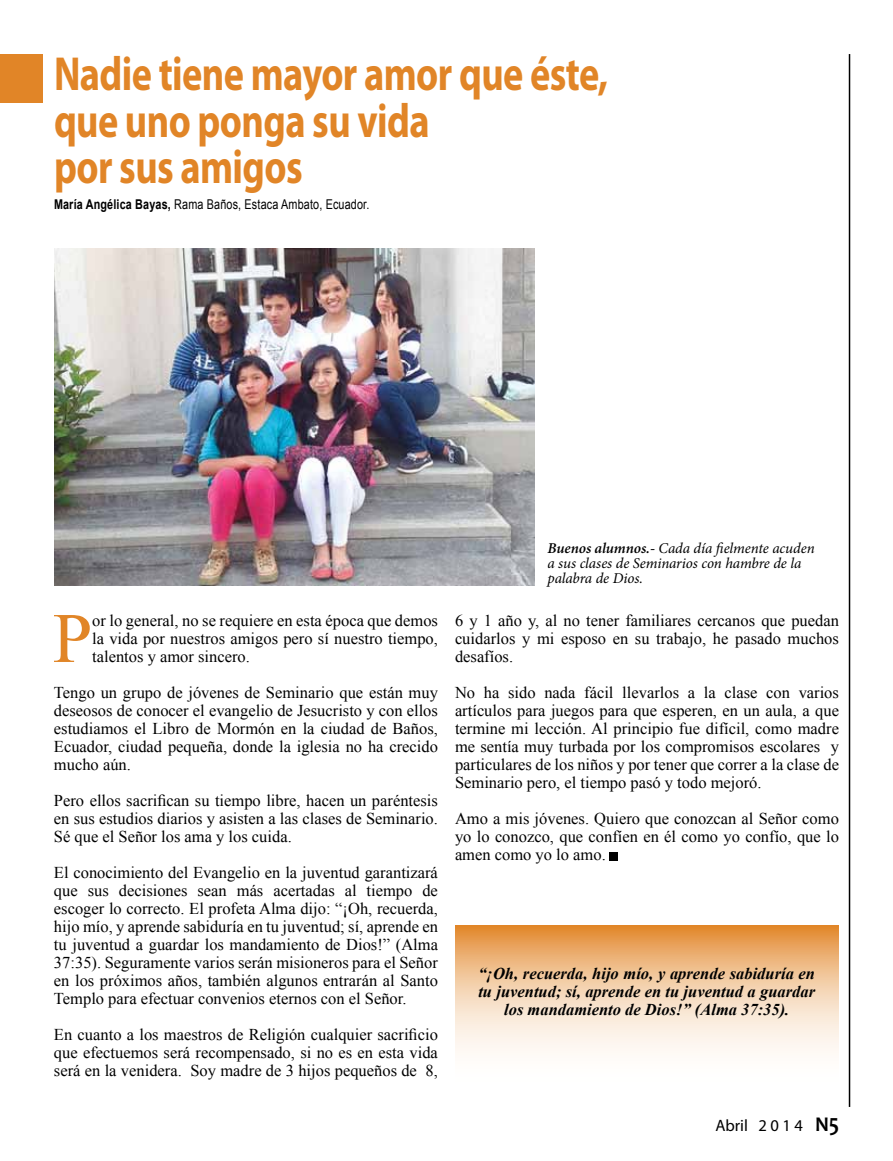
<style>
.page{position:relative;width:893px;height:1161px;background:#fff}
.page>*{position:absolute;margin:0;border:0;box-sizing:border-box;transform-origin:0 0}
.t1{font:70.8px "Times New Roman";color:#e18527}
.t2{font:700 48px/46.5px "Myriad Pro";letter-spacing:-.015em;color:#e18527;scale:.8 1}
.t3{font:16.5px/18px "Times New Roman";color:#000;text-align:justify}
.t4{font:italic 700 16.5px/18px "Times New Roman";color:#000;text-align:center}
.t5{font:16.5px "Myriad Pro";color:#000}
.t6{font:italic 15px/15px "Minion Pro";letter-spacing:-.005em;color:#000}
.t7{font:13.5px "Arial";letter-spacing:.015em;color:#000;scale:.8 1}
.s1{font-weight:700}
.s2{font-weight:600}
.s3{font-family:"Candara";font-weight:700;font-size:21px}
.s4{font-family:"Candara";font-weight:700;font-size:25.05px}
</style>
<div class="page">
<svg style="left:455px;top:925px;width:384px;height:128px;background:#f2cca6"></svg>
<hr style="left:849px;top:54px;width:1px;height:1053px;background:#000">
<div style="left:0;top:54px;width:43px;height:48px;background:#e18527"></div>
<img style="left:54px;top:249px;width:481px;height:337px">
<div style="left:609px;top:852px;width:9px;height:8px;background:#000"></div>
<h2 class="t2" style="left:54px;top:49px;width:694px">Nadie tiene mayor amor que éste, que uno ponga su vida<br>por sus amigos</h2>
<p class="t7" style="left:54px;top:196px;width:396px"><span class="s1">María Angélica Bayas,</span> Rama Baños, Estaca Ambato, Ecuador.</p>
<h1 class="t1" style="left:53px;top:591px;width:41px">P</h1>
<p class="t3" style="left:92px;top:611px;width:347px">or lo general, no se requiere en esta época que demos la vida por nuestros amigos pero sí nuestro tiempo, talentos y amor sincero.</p>
<p class="t3" style="left:54px;top:683px;width:385px">Tengo un grupo de jóvenes de Seminario que están muy deseosos de conocer el evangelio de Jesucristo y con ellos estudiamos el Libro de Mormón en la ciudad de Baños, Ecuador, ciudad pequeña, donde la iglesia no ha crecido mucho aún.</p>
<p class="t3" style="left:54px;top:791px;width:385px">Pero ellos sacrifican su tiempo libre, hacen un paréntesis en sus estudios diarios y asisten a las clases de Seminario.<br>Sé que el Señor los ama y los cuida.</p>
<p class="t3" style="left:54px;top:863px;width:385px">El conocimiento del Evangelio en la juventud garantizará que sus decisiones sean más acertadas al tiempo de escoger lo correcto. El profeta Alma dijo: “¡Oh, recuerda, hijo mío, y aprende sabiduría en tu juventud; sí, aprende en tu juventud a guardar los mandamiento de Dios!” (Alma 37:35). Seguramente varios serán misioneros para el Señor en los próximos años, también algunos entrarán al Santo Templo para efectuar convenios eternos con el Señor.</p>
<p class="t3" style="left:54px;top:1025px;width:385px">En cuanto a los maestros de Religión cualquier sacrificio que efectuemos será recompensado, si no es en esta vida será en la venidera. Soy madre de 3 hijos pequeños de 8,</p>
<p class="t6" style="left:547px;top:541px;width:269px"><span class="s2">Buenos alumnos.-</span> Cada día fielmente acuden a sus clases de Seminarios con hambre de la palabra de Dios.</p>
<p class="t3" style="left:455px;top:611px;width:385px">6 y 1 año y, al no tener familiares cercanos que puedan cuidarlos y mi esposo en su trabajo, he pasado muchos desafíos.</p>
<p class="t3" style="left:455px;top:683px;width:385px">No ha sido nada fácil llevarlos a la clase con varios artículos para juegos para que esperen, en un aula, a que termine mi lección. Al principio fue difícil, como madre me sentía muy turbada por los compromisos escolares y particulares de los niños y por tener que correr a la clase de Seminario pero, el tiempo pasó y todo mejoró.</p>
<p class="t3" style="left:455px;top:809px;width:385px">Amo a mis jóvenes. Quiero que conozcan al Señor como yo lo conozco, que confíen en él como yo confío, que lo amen como yo lo amo.</p>
<p class="t4" style="left:478px;top:964px;width:338px">“¡Oh, recuerda, hijo mío, y aprende sabiduría en tu juventud; sí, aprende en tu juventud a guardar los mandamiento de Dios!” (Alma 37:35).</p>
<p class="t5" style="left:715px;top:1115px;width:125px">Abril 2 0 1 4 <span class="s3">N</span><span class="s4">5</span></p>
</div>
